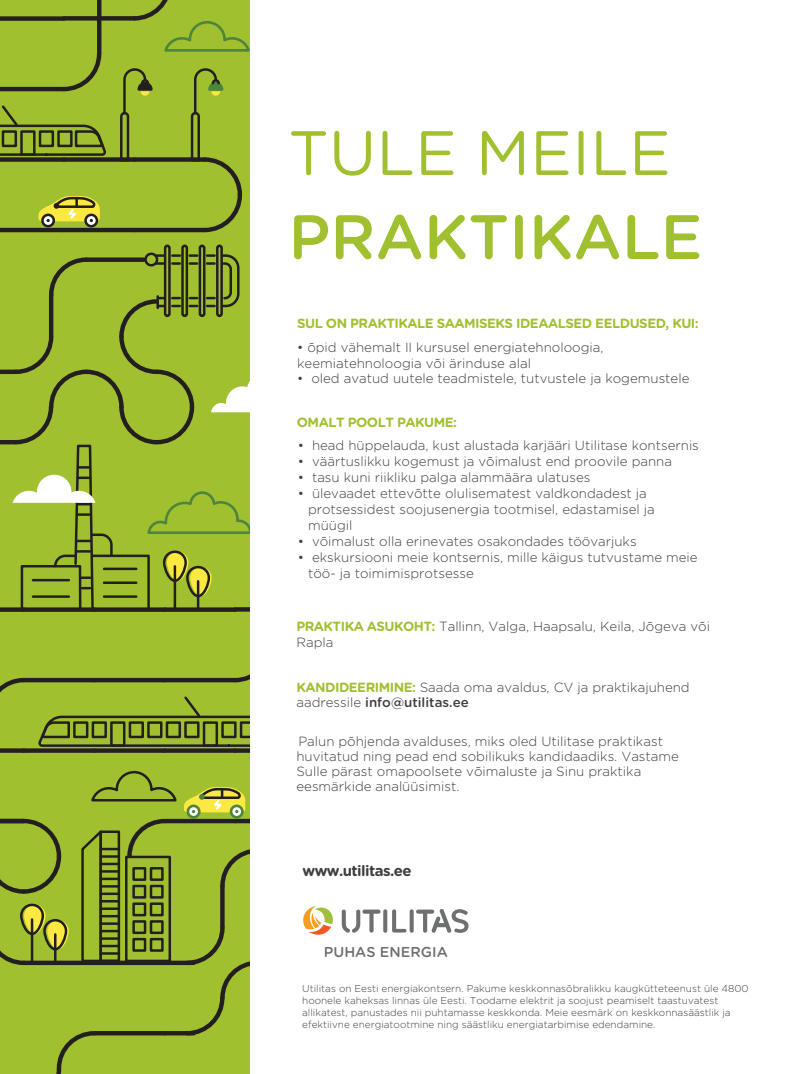
<style>
.page{position:relative;width:796px;height:1074px;background:#fff}
.page>*{position:absolute;margin:0;border:0;box-sizing:border-box;transform-origin:0 0}
.t1{font:500 62.5px "Gotham Rounded";color:#a1c030}
.t2{font:62.5px "Gotham Rounded";color:#a1c030}
.t3{font:700 15px "Gotham Rounded";letter-spacing:-.04em;color:#3f3f3f}
.t4{font:500 14.38px "Gotham Rounded";color:#6d6f70}
.t5{font:300 13.25px/16px "Gotham Rounded";color:#3f3f3f}
.t6{font:700 13.25px "Gotham Rounded";letter-spacing:-.04em;color:#a1c030}
.t7{font:300 10px/12px "Gotham Rounded";color:#3f3f3f}
.s1{font-weight:700;color:#a1c030}
.s2{font-weight:500}
</style>
<div class="page">
<div style="left:0;top:0;width:250px;height:1074px;background:#a1c030"></div>
<svg style="left:38px;top:696px;width:212px;height:51px"></svg>
<svg style="left:0;top:923px;width:28px;height:43px"></svg>
<svg style="left:0;top:818px;width:62px;height:76px"></svg>
<div style="left:24px;top:748px;width:70px;height:5px;background:#231f20"></div>
<hr style="left:24px;top:678px;width:70px;height:4px;background:#231f20">
<hr style="left:165px;top:1031px;width:29px;height:4px;background:#231f20">
<hr style="left:94px;top:1031px;width:71px;height:4px;background:#231f20">
<div style="left:94px;top:748px;width:71px;height:5px;background:#231f20"></div>
<hr style="left:94px;top:678px;width:71px;height:4px;background:#231f20">
<div style="left:24px;top:960px;width:70px;height:5px;background:#231f20"></div>
<div style="left:94px;top:960px;width:71px;height:5px;background:#231f20"></div>
<div style="left:165px;top:960px;width:29px;height:5px;background:#231f20"></div>
<div style="left:0;top:748px;width:24px;height:5px;background:#231f20"></div>
<div style="left:99px;top:830px;width:21px;height:132px;border:2px solid #231f20"></div>
<div style="left:125px;top:855px;width:46px;height:107px;border:2px solid #231f20"></div>
<div style="left:132px;top:938px;width:14px;height:13px;border:2px solid #231f20"></div>
<div style="left:150px;top:938px;width:13px;height:13px;border:2px solid #231f20"></div>
<div style="left:132px;top:920px;width:14px;height:14px;border:2px solid #231f20"></div>
<div style="left:150px;top:920px;width:13px;height:14px;border:2px solid #231f20"></div>
<div style="left:132px;top:902px;width:14px;height:14px;border:2px solid #231f20"></div>
<div style="left:150px;top:902px;width:13px;height:14px;border:2px solid #231f20"></div>
<div style="left:132px;top:884px;width:14px;height:14px;border:2px solid #231f20"></div>
<div style="left:150px;top:884px;width:13px;height:14px;border:2px solid #231f20"></div>
<div style="left:132px;top:867px;width:14px;height:14px;border:2px solid #231f20"></div>
<div style="left:150px;top:867px;width:13px;height:14px;border:2px solid #231f20"></div>
<svg style="left:80px;top:830px;width:39px;height:132px"></svg>
<hr style="left:101px;top:959px;width:18px;height:3px;background:#231f20">
<svg style="left:56px;top:1031px;width:43px;height:43px"></svg>
<svg style="left:125px;top:818px;width:44px;height:42px"></svg>
<svg style="left:230px;top:674px;width:20px;height:9px"></svg>
<svg style="left:24px;top:905px;width:22px;height:29px"></svg>
<svg style="left:47px;top:920px;width:22px;height:29px"></svg>
<hr style="left:31px;top:919px;width:2px;height:42px;background:#231f20">
<div style="left:20px;top:903px;width:24px;height:32px;border:2px solid #231f20;border-radius:11px"></div>
<hr style="left:54px;top:934px;width:2px;height:27px;background:#231f20">
<div style="left:43px;top:919px;width:24px;height:31px;border:2px solid #231f20;border-radius:11px"></div>
<div style="left:0;top:607px;width:24px;height:5px;background:#231f20"></div>
<hr style="left:165px;top:678px;width:70px;height:4px;background:#231f20">
<div style="left:165px;top:748px;width:70px;height:5px;background:#231f20"></div>
<hr style="left:165px;top:819px;width:70px;height:4px;background:#231f20">
<div style="left:235px;top:748px;width:15px;height:5px;background:#231f20"></div>
<hr style="left:235px;top:819px;width:15px;height:4px;background:#231f20">
<svg style="left:220px;top:890px;width:4px;height:33px"></svg>
<svg style="left:220px;top:849px;width:30px;height:41px"></svg>
<svg style="left:182px;top:923px;width:68px;height:113px"></svg>
<svg style="left:0;top:677px;width:28px;height:16px"></svg>
<hr style="left:0;top:819px;width:24px;height:4px;background:#231f20">
<div style="left:186px;top:804px;width:14px;height:14px;border:3px solid #4e853d;border-radius:50%"></div>
<div style="left:229px;top:804px;width:14px;height:14px;border:3px solid #4e853d;border-radius:50%"></div>
<svg style="left:184px;top:787px;width:61px;height:26px"></svg>
<svg style="left:91px;top:770px;width:86px;height:32px"></svg>
<svg style="left:0;top:105px;width:106px;height:51px"></svg>
<div style="left:2px;top:130px;width:15px;height:17px;border:2px solid #231f20"></div>
<div style="left:20px;top:130px;width:16px;height:26px;border:2px solid #231f20"></div>
<div style="left:39px;top:130px;width:15px;height:17px;border:2px solid #231f20"></div>
<div style="left:57px;top:130px;width:16px;height:17px;border:2px solid #231f20"></div>
<hr style="left:0;top:440px;width:16px;height:4px;background:#231f20">
<div style="left:0;top:369px;width:16px;height:5px;background:#231f20"></div>
<div style="left:134px;top:157px;width:70px;height:5px;background:#231f20"></div>
<svg style="left:59px;top:49px;width:43px;height:43px"></svg>
<div style="left:0;top:16px;width:64px;height:5px;background:#231f20"></div>
<hr style="left:0;top:87px;width:64px;height:4px;background:#231f20">
<div style="left:0;top:157px;width:64px;height:5px;background:#231f20"></div>
<hr style="left:0;top:228px;width:64px;height:4px;background:#231f20">
<div style="left:64px;top:157px;width:70px;height:5px;background:#231f20"></div>
<hr style="left:134px;top:228px;width:70px;height:4px;background:#231f20">
<hr style="left:64px;top:228px;width:70px;height:4px;background:#231f20">
<div style="left:64px;top:16px;width:70px;height:5px;background:#231f20"></div>
<hr style="left:97px;top:0;width:4px;height:54px;background:#231f20">
<div style="left:164px;top:244px;width:7px;height:73px;border:2px solid #231f20;border-radius:2px"></div>
<div style="left:181px;top:244px;width:7px;height:73px;border:2px solid #231f20;border-radius:2px"></div>
<div style="left:198px;top:244px;width:7px;height:73px;border:2px solid #231f20;border-radius:2px"></div>
<div style="left:216px;top:244px;width:7px;height:73px;border:2px solid #231f20;border-radius:2px"></div>
<div style="left:144px;top:252px;width:14px;height:14px;border:2px solid #231f20;border-radius:50%"></div>
<svg style="left:189px;top:68px;width:54px;height:165px"></svg>
<svg style="left:119px;top:68px;width:35px;height:94px"></svg>
<svg style="left:42px;top:215px;width:12px;height:11px"></svg>
<div style="left:41px;top:214px;width:14px;height:13px;border:2px solid #231f20;border-radius:50%"></div>
<svg style="left:86px;top:215px;width:11px;height:11px"></svg>
<div style="left:84px;top:214px;width:14px;height:13px;border:2px solid #231f20;border-radius:50%"></div>
<svg style="left:38px;top:196px;width:62px;height:26px"></svg>
<svg style="left:130px;top:0;width:120px;height:52px"></svg>
<svg style="left:11px;top:253px;width:239px;height:359px"></svg>
<svg style="left:383px;top:909px;width:4px;height:23px"></svg>
<svg style="left:392px;top:909px;width:14px;height:23px"></svg>
<svg style="left:409px;top:909px;width:4px;height:23px"></svg>
<svg style="left:341px;top:909px;width:39px;height:23px"></svg>
<svg style="left:416px;top:908px;width:52px;height:25px"></svg>
<svg style="left:303px;top:906px;width:30px;height:29px"></svg>
<h1 class="t2" style="left:288px;top:110px;width:384px">TULE MEILE</h1>
<h1 class="t1" style="left:288px;top:192px;width:415px">PRAKTIKALE</h1>
<p class="t6" style="left:297px;top:313px;width:403px">SUL ON PRAKTIKALE SAAMISEKS IDEAALSED EELDUSED, KUI:</p>
<p class="t5" style="left:297px;top:339px;width:308px;line-height:15.6px">• õpid vähemalt II kursusel energiatehnoloogia, keemiatehnoloogia või ärinduse alal</p>
<p class="t5" style="left:297px;top:370px;width:393px">• oled avatud uutele teadmistele, tutvustele ja kogemustele</p>
<p class="t6" style="left:297px;top:413px;width:162px">OMALT POOLT PAKUME:</p>
<p class="t5" style="left:297px;top:437px;width:402px">• head hüppelauda, kust alustada karjääri Utilitase kontsernis</p>
<p class="t5" style="left:297px;top:453px;width:375px">• väärtuslikku kogemust ja võimalust end proovile panna</p>
<p class="t5" style="left:297px;top:469px;width:294px">• tasu kuni riikliku palga alammäära ulatuses</p>
<p class="t5" style="left:308px;top:485px;width:348px;text-indent:-10px">• ülevaadet ettevõtte olulisematest valdkondadest ja protsessidest soojusenergia tootmisel, edastamisel ja müügil</p>
<p class="t5" style="left:297px;top:533px;width:340px">• võimalust olla erinevates osakondades töövarjuks</p>
<p class="t5" style="left:308px;top:549px;width:391px;text-indent:-10px">• ekskursiooni meie kontsernis, mille käigus tutvustame meie töö- ja toimimisprotsesse</p>
<p class="t5" style="left:296px;top:617px;width:415px"><span class="s1">PRAKTIKA ASUKOHT:</span> Tallinn, Valga, Haapsalu, Keila, Jõgeva või<br>Rapla</p>
<p class="t5" style="left:296px;top:680px;width:394px;line-height:14.6px"><span class="s1">KANDIDEERIMINE:</span> Saada oma avaldus, CV ja praktikajuhend aadressile <span class="s2">info@utilitas.ee</span></p>
<p class="t5" style="left:296px;top:733px;width:384px;line-height:15px">Palun põhjenda avalduses, miks oled Utilitase praktikast huvitatud ning pead end sobilikuks kandidaadiks. Vastame Sulle pärast omapoolsete võimaluste ja Sinu praktika eesmärkide analüüsimist.</p>
<p class="t3" style="left:302px;top:860px;width:110px">www.utilitas.ee</p>
<p class="t4" style="left:324px;top:941px;width:125px">PUHAS ENERGIA</p>
<p class="t7" style="left:302px;top:981px;width:447px">Utilitas on Eesti energiakontsern. Pakume keskkonnasõbralikku kaugkütteteenust üle 4800 hoonele kaheksas linnas üle Eesti. Toodame elektrit ja soojust peamiselt taastuvatest allikatest, panustades nii puhtamasse keskkonda. Meie eesmärk on keskkonnasäästlik ja efektiivne energiatootmine ning säästliku energiatarbimise edendamine.</p>
</div>
